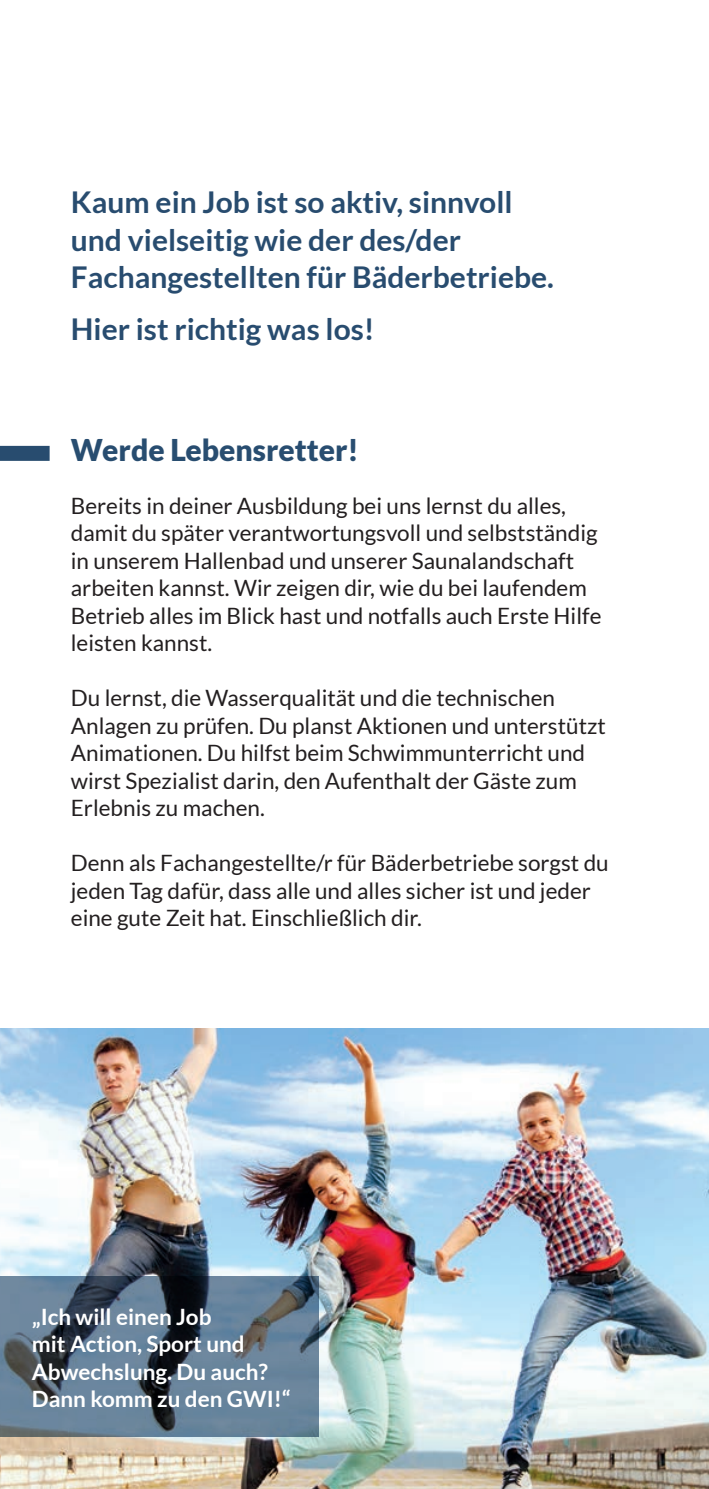
<style>
.page{position:relative;width:709px;height:1489px;background:#fff}
.page>*{position:absolute;margin:0;border:0;box-sizing:border-box;transform-origin:0 0}
.t1{font:700 30px/37.5px "Lato";color:#284c6f}
.t2{font:900 30px "Lato";color:#284d70}
.t3{font:22.5px/27.5px "Lato";color:#231f20}
.t4{font:700 22.5px/27.5px "Lato";color:#fff}
</style>
<div class="page">
<div style="left:0;top:446px;width:50px;height:15px;background:#284c6f"></div>
<img style="left:0;top:1028px;width:709px;height:460px">
<svg style="left:0;top:1276px;width:319px;height:160px;background:#586e81"></svg>
<h1 class="t1" style="left:71px;top:183px;width:484px">Kaum ein Job ist so aktiv, sinnvoll und vielseitig wie der des/der<br>Fachangestellten für Bäderbetriebe.</h1>
<h1 class="t1" style="left:71px;top:310px;width:305px">Hier ist richtig was los!</h1>
<h1 class="t2" style="left:71px;top:432px;width:289px">Werde Lebensretter!</h1>
<p class="t3" style="left:71px;top:492px;width:532px">Bereits in deiner Ausbildung bei uns lernst du alles, damit du später verantwortungsvoll und selbstständig in unserem Hallenbad und unserer Saunalandschaft arbeiten kannst. Wir zeigen dir, wie du bei laufendem Betrieb alles im Blick hast und notfalls auch Erste Hilfe leisten kannst.</p>
<p class="t3" style="left:71px;top:684px;width:536px">Du lernst, die Wasserqualität und die technischen Anlagen zu prüfen. Du planst Aktionen und unterstützt Animationen. Du hilfst beim Schwimmunterricht und wirst Spezialist darin, den Aufenthalt der Gäste zum Erlebnis zu machen.</p>
<p class="t3" style="left:71px;top:849px;width:539px">Denn als Fachangestellte/r für Bäderbetriebe sorgst du jeden Tag dafür, dass alle und alles sicher ist und jeder eine gute Zeit hat. Einschließlich dir.</p>
<p class="t4" style="left:32px;top:1302px;width:260px">„Ich will einen Job<br>mit Action, Sport und<br>Abwechslung. Du auch?<br>Dann komm zu den GWI!“</p>
</div>
